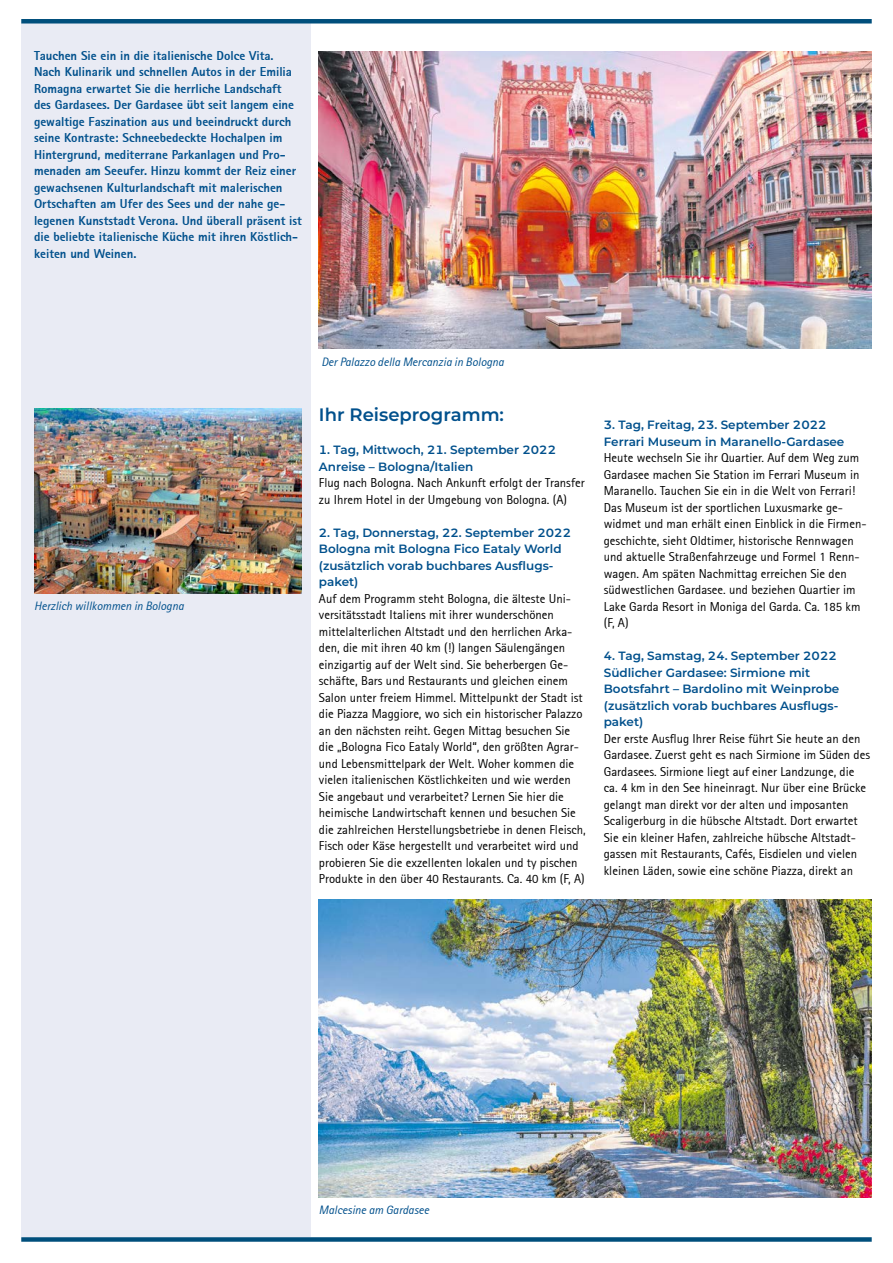
<style>
.page{position:relative;width:893px;height:1263px;background:#fff}
.page>*{position:absolute;margin:0;border:0;box-sizing:border-box;transform-origin:0 0}
.t1{font:600 18px "Montserrat";color:#00508c}
.t2{font:12.75px/16.5px "Rotis Sans Serif";color:#000}
.t3{font:800 12.75px/16.5px "Rotis Sans Serif";color:#00508c}
.t4{font:600 12px/16.5px "Montserrat";color:#00508c}
.t5{font:italic 12px "Rotis Sans Serif";color:#00508c}
</style>
<div class="page">
<div style="left:21px;top:24px;width:289px;height:1213px;background:#e9ebf4"></div>
<div style="left:21px;top:19px;width:851px;height:5px;background:#004f7c"></div>
<div style="left:21px;top:1237px;width:851px;height:5px;background:#004f7c"></div>
<img style="left:319px;top:51px;width:553px;height:298px">
<img style="left:319px;top:899px;width:553px;height:298px">
<img style="left:34px;top:408px;width:268px;height:185px">
<p class="t3" style="left:34px;top:47px;width:269px">Tauchen Sie ein in die italienische Dolce Vita.<br>Nach Kulinarik und schnellen Autos in der Emilia Romagna erwartet Sie die herrliche Landschaft<br>des Gardasees. Der Gardasee übt seit langem eine gewaltige Faszination aus und beeindruckt durch seine Kontraste: Schneebedeckte Hochalpen im Hintergrund, mediterrane Parkanlagen und Pro&shy;menaden am Seeufer. Hinzu kommt der Reiz einer gewachsenen Kulturlandschaft mit malerischen Ortschaften am Ufer des Sees und der nahe ge&shy;legenen Kunststadt Verona. Und überall präsent ist die beliebte italienische Küche mit ihren Köstlich&shy;keiten und Weinen.</p>
<p class="t5" style="left:34px;top:599px;width:151px">Herzlich willkommen in Bologna</p>
<p class="t5" style="left:321px;top:354px;width:184px">Der Palazzo della Mercanzia in Bologna</p>
<h1 class="t1" style="left:319px;top:402px;width:187px">Ihr Reiseprogramm:</h1>
<p class="t4" style="left:319px;top:441px;width:239px">1. Tag, Mittwoch, 21. September 2022<br>Anreise – Bologna/Italien</p>
<p class="t2" style="left:319px;top:475px;width:267px">Flug nach Bologna. Nach Ankunft erfolgt der Transfer zu Ihrem Hotel in der Umgebung von Bologna. (A)</p>
<p class="t4" style="left:319px;top:524px;width:254px">2. Tag, Donnerstag, 22. September 2022<br>Bologna mit Bologna Fico Eataly World (zusätzlich vorab buchbares Ausflugs&shy;paket)</p>
<p class="t2" style="left:319px;top:590px;width:268px">Auf dem Programm steht Bologna, die älteste Uni&shy;versitätsstadt Italiens mit ihrer wunderschönen mittelalterlichen Altstadt und den herrlichen Arka&shy;den, die mit ihren 40 km (!) langen Säulengängen einzigartig auf der Welt sind. Sie beherbergen Ge&shy;schäfte, Bars und Restaurants und gleichen einem Salon unter freiem Himmel. Mittelpunkt der Stadt ist die Piazza Maggiore, wo sich ein historischer Palazzo an den nächsten reiht. Gegen Mittag besuchen Sie die „Bologna Fico Eataly World“, den größten Agrar&shy;und Lebensmittelpark der Welt. Woher kommen die vielen italienischen Köstlichkeiten und wie werden Sie angebaut und verarbeitet? Lernen Sie hier die heimische Landwirtschaft kennen und besuchen Sie die zahlreichen Herstellungsbetriebe in denen Fleisch, Fisch oder Käse hergestellt und verarbeitet wird und probieren Sie die exzellenten lokalen und ty pischen Produkte in den über 40 Restaurants. Ca. 40 km (F, A)</p>
<p class="t4" style="left:604px;top:416px;width:242px">3. Tag, Freitag, 23. September 2022<br>Ferrari Museum in Maranello-Gardasee</p>
<p class="t2" style="left:604px;top:450px;width:264px">Heute wechseln Sie ihr Quartier. Auf dem Weg zum Gardasee machen Sie Station im Ferrari Museum in Maranello. Tauchen Sie ein in die Welt von Ferrari!<br>Das Museum ist der sportlichen Luxusmarke ge&shy;widmet und man erhält einen Einblick in die Firmen&shy;geschichte, sieht Oldtimer, historische Rennwagen und aktuelle Straßenfahrzeuge und Formel 1 Renn&shy;wagen. Am späten Nachmittag erreichen Sie den südwestlichen Gardasee. und beziehen Quartier im Lake Garda Resort in Moniga del Garda. Ca. 185 km (F, A)</p>
<p class="t4" style="left:604px;top:647px;width:237px">4. Tag, Samstag, 24. September 2022<br>Südlicher Gardasee: Sirmione mit<br>Bootsfahrt – Bardolino mit Weinprobe (zusätzlich vorab buchbares Ausflugs&shy;paket)</p>
<p class="t2" style="left:604px;top:730px;width:268px">Der erste Ausflug Ihrer Reise führt Sie heute an den Gardasee. Zuerst geht es nach Sirmione im Süden des Gardasees. Sirmione liegt auf einer Landzunge, die ca. 4 km in den See hineinragt. Nur über eine Brücke gelangt man direkt vor der alten und imposanten Scaligerburg in die hübsche Altstadt. Dort erwartet Sie ein kleiner Hafen, zahlreiche hübsche Altstadt&shy;gassen mit Restaurants, Cafés, Eisdielen und vielen kleinen Läden, sowie eine schöne Piazza, direkt an</p>
<p class="t5" style="left:319px;top:1203px;width:112px">Malcesine am Gardasee</p>
</div>
